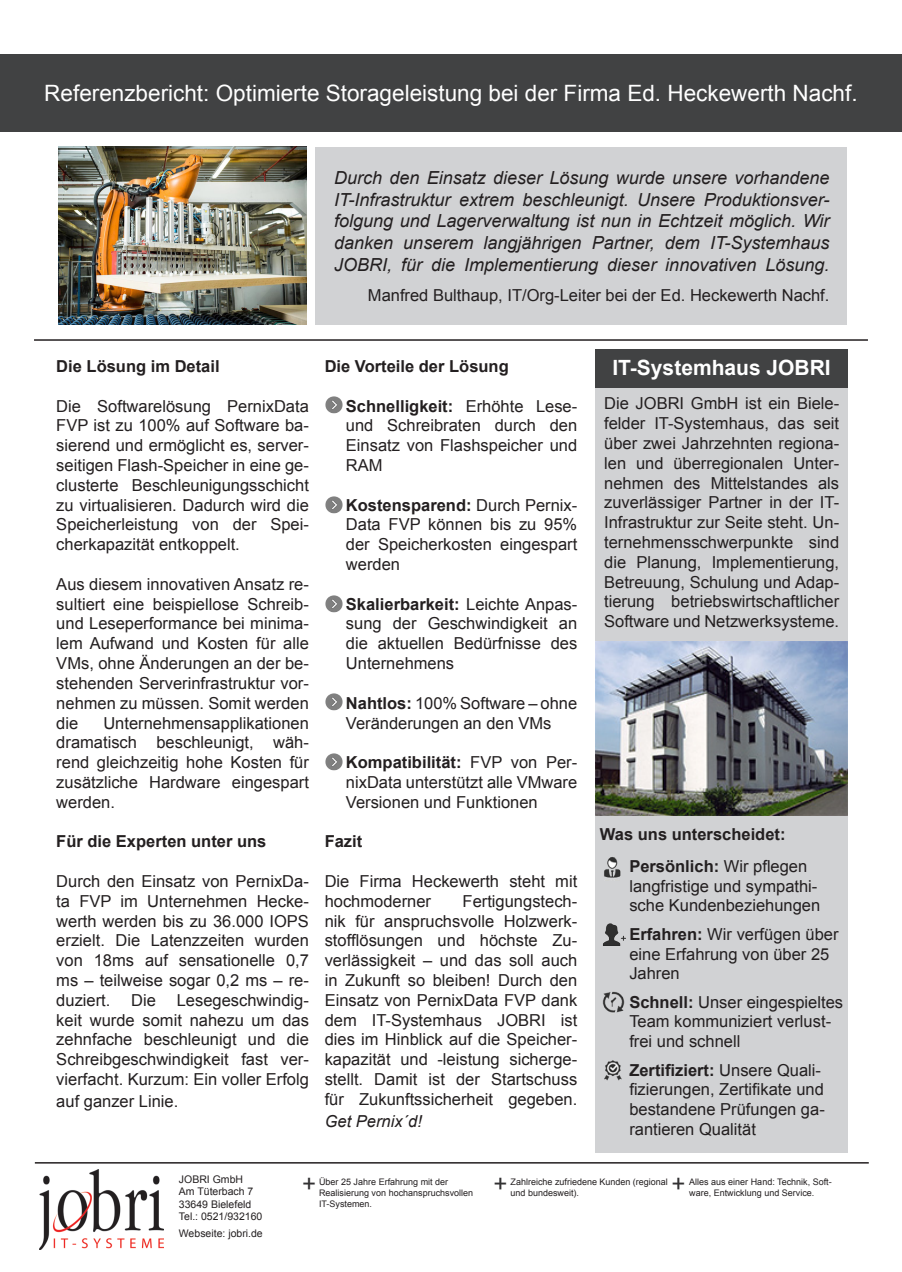
<style>
.page{position:relative;width:902px;height:1272px;background:#fff}
.page>*{position:absolute;margin:0;border:0;box-sizing:border-box;transform-origin:0 0}
.t1{font:24px "Arial";color:#333233}
.t2{font:22.5px "Arial";color:#fff}
.t3{font:700 21px "Arial";color:#fff}
.t4{font:italic 18px/21.6px "Arial";color:#231f20;text-align:justify}
.t5{font:16.5px/19.8px "Arial";color:#231f20;text-align:justify}
.t6{font:700 16.5px "Arial";color:#231f20}
.t7{font:italic 16.5px "Arial";color:#231f20}
.t8{font:10.5px "Arial";color:#231f20}
.t9{font:9px/10.8px "Arial";color:#231f20}
.s1{font-weight:700}
</style>
<div class="page">
<div style="left:315px;top:147px;width:532px;height:178px;background:#d1d2d4"></div>
<div style="left:0;top:55px;width:901px;height:77px;background:#414243"></div>
<div style="left:595px;top:387px;width:252px;height:765px;background:#d1d2d4"></div>
<div style="left:595px;top:349px;width:252px;height:38px;background:#414243"></div>
<hr style="left:35px;top:1161px;width:833px;height:2px;background:#231f20">
<img style="left:39px;top:1169px;width:125px;height:80px">
<img style="left:604px;top:857px;width:17px;height:21px">
<img style="left:604px;top:1060px;width:18px;height:21px">
<img style="left:603px;top:923px;width:23px;height:22px">
<img style="left:602px;top:991px;width:23px;height:22px">
<img style="left:59px;top:147px;width:247px;height:178px">
<hr style="left:34px;top:339px;width:833px;height:2px;background:#231f20">
<img style="left:325px;top:396px;width:18px;height:18px">
<img style="left:325px;top:496px;width:18px;height:18px">
<img style="left:325px;top:595px;width:18px;height:18px">
<img style="left:325px;top:693px;width:18px;height:18px">
<img style="left:325px;top:753px;width:18px;height:18px">
<img style="left:595px;top:641px;width:252px;height:174px">
<p class="t2" style="left:44px;top:78px;width:814px">Referenzbericht: Optimierte Storageleistung bei der Firma Ed. Heckewerth Nachf.</p>
<p class="t4" style="left:334px;top:167px;width:497px">Durch den Einsatz dieser Lösung wurde unsere vorhandene IT-Infrastruktur extrem beschleunigt. Unsere Produktionsver&shy;folgung und Lagerverwaltung ist nun in Echtzeit möglich. Wir danken unserem langjährigen Partner, dem IT-Systemhaus JOBRI, für die Implementierung dieser innovativen Lösung.</p>
<p class="t5" style="left:368px;top:285px;width:463px">Manfred Bulthaup, IT/Org-Leiter bei der Ed. Heckewerth Nachf.</p>
<p class="t6" style="left:56px;top:355px;width:165px">Die Lösung im Detail</p>
<p class="t5" style="left:56px;top:396px;width:254px">Die Softwarelösung PernixData FVP ist zu 100% auf Software ba&shy;sierend und ermöglicht es, server&shy;seitigen Flash-Speicher in eine ge&shy;clusterte Beschleunigungsschicht zu virtualisieren. Dadurch wird die Speicherleistung von der Spei&shy;cherkapazität entkoppelt.</p>
<p class="t5" style="left:56px;top:574px;width:254px">Aus diesem innovativen Ansatz re&shy;sultiert eine beispiellose Schreib&shy;und Leseperformance bei minima&shy;lem Aufwand und Kosten für alle VMs, ohne Änderungen an der be&shy;stehenden Serverinfrastruktur vor&shy;nehmen zu müssen. Somit werden die</p>
<p class="t5" style="left:56px;top:713px;width:254px;text-indent:47px">Unternehmensapplikationen dramatisch beschleunigt, wäh&shy;rend gleichzeitig hohe Kosten für zusätzliche Hardware eingespart werden.</p>
<p class="t6" style="left:56px;top:830px;width:211px">Für die Experten unter uns</p>
<p class="t5" style="left:56px;top:871px;width:254px">Durch den Einsatz von PernixDa&shy;ta FVP im Unternehmen Hecke&shy;werth werden bis zu 36.000 IOPS erzielt. Die Latenzzeiten wurden von 18ms auf sensationelle 0,7 ms – teilweise sogar 0,2 ms – re&shy;duziert.</p>
<p class="t5" style="left:56px;top:990px;width:254px;text-indent:120px">Lesegeschwindig&shy;keit wurde somit nahezu um das zehnfache beschleunigt und die Schreibgeschwindigkeit fast ver&shy;vierfacht. Kurzum: Ein voller Erfolg</p>
<p class="t5" style="left:56px;top:1091px;width:123px">auf ganzer Linie.</p>
<p class="t5" style="left:131px;top:990px;width:26px">Die</p>
<p class="t6" style="left:324px;top:355px;width:185px">Die Vorteile der Lösung</p>
<p class="t5" style="left:346px;top:396px;width:233px"><span class="s1">Schnelligkeit:</span> Erhöhte Lese&shy;und Schreibraten durch den Einsatz von Flashspeicher und RAM</p>
<p class="t5" style="left:346px;top:495px;width:233px"><span class="s1">Kostensparend:</span> Durch Pernix-Data FVP können bis zu 95% der Speicherkosten eingespart werden</p>
<p class="t5" style="left:346px;top:594px;width:233px"><span class="s1">Skalierbarkeit:</span> Leichte Anpas&shy;sung der Geschwindigkeit an die aktuellen Bedürfnisse des Unternehmens</p>
<p class="t5" style="left:346px;top:693px;width:233px"><span class="s1">Nahtlos:</span> 100% Software – ohne<br>Veränderungen an den VMs</p>
<p class="t5" style="left:346px;top:752px;width:233px"><span class="s1">Kompatibilität:</span> FVP von Per&shy;nixData unterstützt alle VMware Versionen und Funktionen</p>
<p class="t6" style="left:324px;top:830px;width:39px">Fazit</p>
<p class="t5" style="left:324px;top:871px;width:254px">Die Firma Heckewerth steht mit hochmoderner</p>
<p class="t5" style="left:324px;top:891px;width:254px;text-indent:138px">Fertigungstech&shy;nik für anspruchsvolle Holzwerk&shy;stofflösungen und höchste Zu&shy;verlässigkeit – und das soll auch in Zukunft so bleiben! Durch den Einsatz von PernixData FVP dank dem IT-Systemhaus JOBRI ist dies im Hinblick auf die Speicher&shy;kapazität und -leistung sicherge&shy;stellt. Damit ist der Startschuss für Zukunftssicherheit gegeben.</p>
<p class="t7" style="left:324px;top:1109px;width:99px">Get Pernix´d!</p>
<p class="t3" style="left:612px;top:354px;width:220px">IT-Systemhaus JOBRI</p>
<p class="t5" style="left:604px;top:394px;width:236px">Die JOBRI GmbH ist ein Biele&shy;felder IT-Systemhaus, das seit über zwei Jahrzehnten regiona&shy;len und überregionalen Unter&shy;nehmen des Mittelstandes als zuverlässiger Partner in der IT-Infrastruktur zur Seite steht. Un&shy;ternehmensschwerpunkte sind die Planung, Implementierung, Betreuung, Schulung und Adap&shy;tierung betriebswirtschaftlicher Software und Netzwerksysteme.</p>
<p class="t6" style="left:600px;top:823px;width:187px">Was uns unterscheidet:</p>
<p class="t5" style="left:629px;top:856px;width:192px;text-align:left"><span class="s1">Persönlich:</span> Wir pflegen langfristige und sympathi&shy;sche Kundenbeziehungen</p>
<p class="t5" style="left:629px;top:924px;width:211px;text-align:left"><span class="s1">Erfahren:</span> Wir verfügen über eine Erfahrung von über 25<br>Jahren</p>
<p class="t5" style="left:629px;top:992px;width:215px;text-align:left"><span class="s1">Schnell:</span> Unser eingespieltes<br>Team kommuniziert verlust&shy;frei und schnell</p>
<p class="t5" style="left:629px;top:1060px;width:197px;text-align:left"><span class="s1">Zertifiziert:</span> Unsere Quali&shy;fizierungen, Zertifikate und bestandene Prüfungen ga&shy;rantieren Qualität</p>
<p class="t8" style="left:179px;top:1171px;width:66px">JOBRI GmbH</p>
<p class="t8" style="left:179px;top:1184px;width:76px">Am Tüterbach 7</p>
<p class="t8" style="left:179px;top:1197px;width:74px">33649 Bielefeld</p>
<p class="t8" style="left:179px;top:1209px;width:85px">Tel.: 0521/932160</p>
<p class="t8" style="left:179px;top:1225px;width:85px">Webseite: jobri.de</p>
<p class="t9" style="left:319px;top:1176px;width:156px">Über 25 Jahre Erfahrung mit der<br>Realisierung von hochanspruchsvollen<br>IT-Systemen.</p>
<p class="t9" style="left:510px;top:1176px;width:159px">Zahlreiche zufriedene Kunden (regional und bundesweit).</p>
<p class="t9" style="left:689px;top:1176px;width:144px">Alles aus einer Hand: Technik, Soft-</p>
<p class="t1" style="left:302px;top:1168px;width:16px">+</p>
<p class="t1" style="left:493px;top:1168px;width:16px">+</p>
<p class="t1" style="left:671px;top:1168px;width:16px">+</p>
<p class="t9" style="left:689px;top:1187px;width:127px">ware, Entwicklung und Service.</p>
</div>
